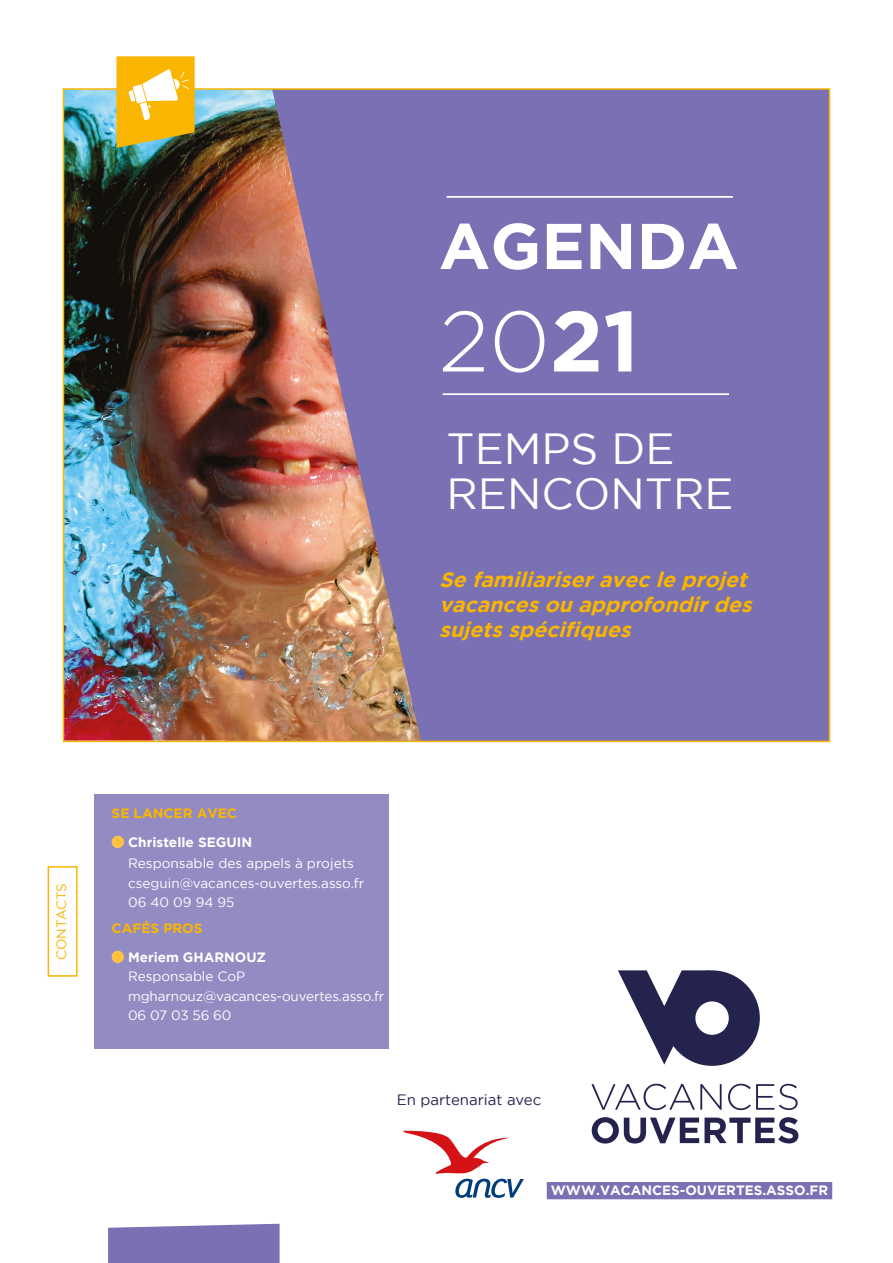
<style>
.page{position:relative;width:893px;height:1263px;background:#fff}
.page>*{position:absolute;margin:0;border:0;box-sizing:border-box;transform-origin:0 0}
.t1{font:300 85.5px "Gotham";color:#fff}
.t2{font:700 64.5px "Gotham";color:#fff}
.t3{font:43.5px/45px "Gotham";color:#fff}
.t4{font:italic 700 21px/25.2px "Gotham";color:#f9b500}
.t5{font:15px "Gotham";color:#24234d}
.t6{font:13.5px/19.6px "Gotham";color:#fff}
.t7{font:700 13.5px "Gotham";color:#fff}
.t8{font:700 13.5px "Gotham";color:#f9b500}
.t9{font:13.5px "Gotham";letter-spacing:-.015em;color:#f9b500}
.s1{font-weight:700}
</style>
<div class="page">
<div style="left:226px;top:89px;width:603px;height:652px;background:#7971b3"></div>
<img style="left:66px;top:91px;width:355px;height:648px">
<svg style="left:618px;top:970px;width:142px;height:96px"></svg>
<svg style="left:591px;top:1084px;width:131px;height:26px"></svg>
<svg style="left:728px;top:1084px;width:70px;height:26px"></svg>
<svg style="left:592px;top:1117px;width:206px;height:26px"></svg>
<div style="left:547px;top:1182px;width:285px;height:17px;background:#7971b3"></div>
<hr style="left:443px;top:393px;width:286px;height:2px;background:#fff">
<hr style="left:446px;top:196px;width:287px;height:2px;background:#fff">
<div style="left:48px;top:866px;width:30px;height:111px;border:2px solid #f9b500"></div>
<svg style="left:117px;top:56px;width:78px;height:92px;background:#e9bb34"></svg>
<div style="left:108px;top:1224px;width:172px;height:39px;background:#7971b3"></div>
<svg style="left:403px;top:1131px;width:121px;height:67px"></svg>
<div style="left:95px;top:794px;width:294px;height:254px;background:#938cc3"></div>
<div style="left:112px;top:836px;width:12px;height:12px;background:#fbc444;border-radius:50%"></div>
<svg style="left:115px;top:838px;width:6px;height:8px"></svg>
<div style="left:112px;top:951px;width:12px;height:12px;background:#fbc444;border-radius:50%"></div>
<svg style="left:115px;top:953px;width:6px;height:8px"></svg>
<p class="t2" style="left:439px;top:209px;width:302px">AGENDA</p>
<p class="t1" style="left:439px;top:295px;width:202px">20<span class="s1">21</span></p>
<p class="t3" style="left:446px;top:426px;width:289px">TEMPS DE<br>RENCONTRE</p>
<p class="t4" style="left:439px;top:566px;width:320px">Se familiariseravec le projet vacancesou approfondirdes sujetsspécifiques</p>
<p class="t9" style="left:54px;top:960px;width:78px;rotate:-90deg">CONTACTS</p>
<p class="t8" style="left:112px;top:806px;width:127px">SE LANCER AVEC</p>
<p class="t6" style="left:128px;top:831px;width:227px;line-height:21.5px"><span class="s1">Christelle SEGUIN<br></span>Responsable des appels à projets</p>
<p class="t6" style="left:128px;top:873px;width:238px">cseguin@vacances-ouvertes.asso.fr<br>06 40 09 94 95</p>
<p class="t8" style="left:112px;top:920px;width:93px">CAFÉS PROS</p>
<p class="t6" style="left:128px;top:947px;width:258px"><span class="s1">Meriem GHARNOUZ<br></span>Responsable CoP mgharnouz@vacances-ouvertes.asso.fr<br>06 07 03 56 60</p>
<p class="t5" style="left:397px;top:1091px;width:146px">En partenariat avec</p>
<p class="t7" style="left:551px;top:1182px;width:279px">WWW.VACANCES-OUVERTES.ASSO.FR</p>
</div>
